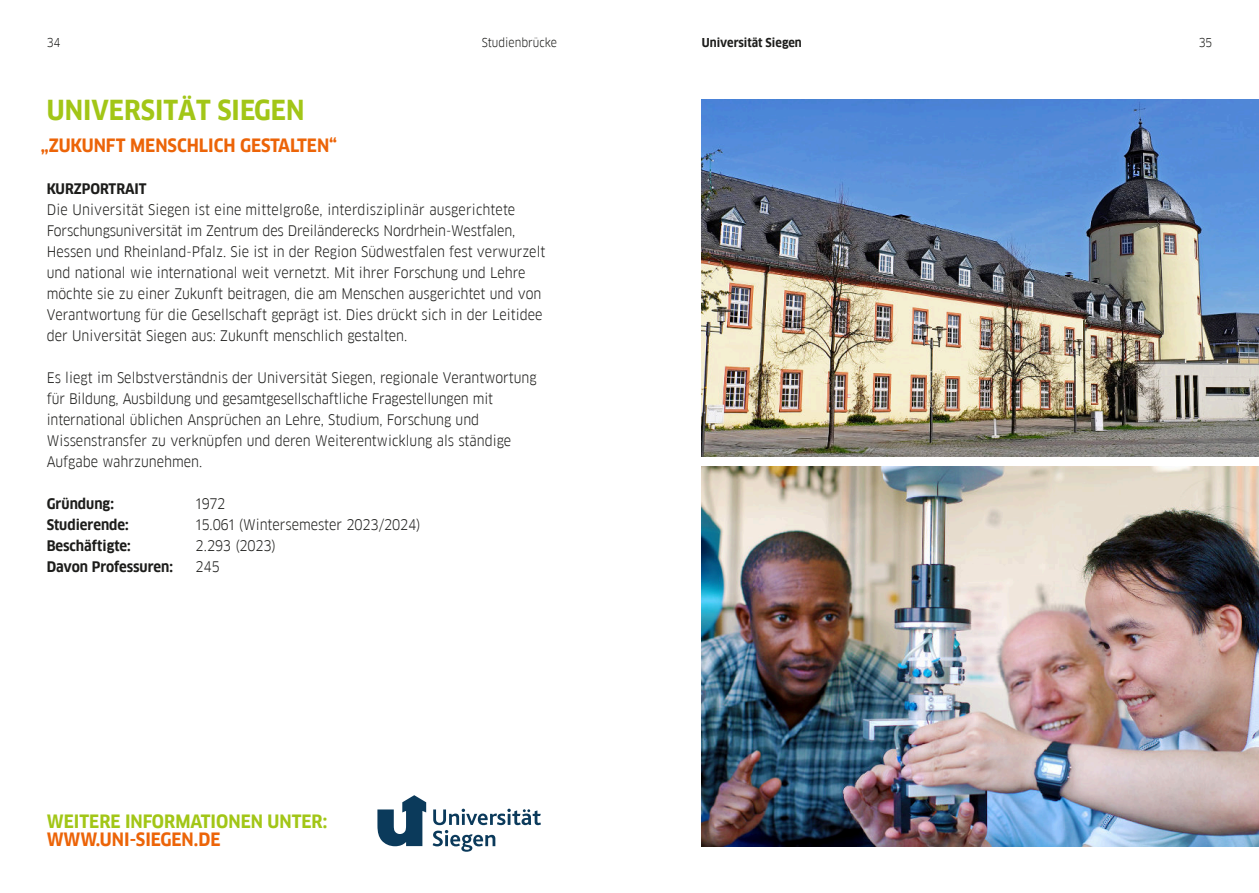
<style>
.page{position:relative;width:1259px;height:893px;background:#fff}
.page>*{position:absolute;margin:0;border:0;box-sizing:border-box;transform-origin:0 0}
.t1{font:700 27px "Goethe FF Clan";color:#a2c617}
.t2{font:700 18px "Goethe FF Clan";color:#ec6408}
.t3{font:700 18px "Goethe FF Clan";color:#a2c617}
.t4{font:14.25px "Goethe FF Clan";color:#1d1d1b}
.t5{font:700 14.25px "Goethe FF Clan";color:#1d1d1b}
.t6{font:12px "Goethe FF Clan";color:#1d1d1b}
.t7{font:700 12px "Goethe FF Clan";color:#1d1d1b}
</style>
<div class="page">
<img style="left:702px;top:467px;width:557px;height:379px">
<img style="left:702px;top:99px;width:557px;height:357px">
<svg style="left:377px;top:795px;width:164px;height:57px"></svg>
<p class="t6" style="left:47px;top:37px;width:15px">34</p>
<p class="t6" style="left:482px;top:37px;width:77px">Studienbrücke</p>
<p class="t7" style="left:702px;top:37px;width:102px">Universität Siegen</p>
<p class="t6" style="left:1198px;top:37px;width:15px">35</p>
<p class="t1" style="left:47px;top:99px;width:259px">UNIVERSITÄT SIEGEN</p>
<p class="t2" style="left:41px;top:138px;width:298px">„ZUKUNFT MENSCHLICH GESTALTEN“</p>
<p class="t5" style="left:47px;top:183px;width:101px">KURZPORTRAIT</p>
<p class="t4" style="left:47px;top:204px;width:470px">Die Universität Siegen ist eine mittelgroße, interdisziplinär ausgerichtete</p>
<p class="t4" style="left:47px;top:225px;width:470px">Forschungsuniversität im Zentrum des Dreiländerecks Nordrhein-Westfalen,</p>
<p class="t4" style="left:47px;top:246px;width:500px">Hessen und Rheinland-Pfalz. Sie ist in der Region Südwestfalen fest verwurzelt</p>
<p class="t4" style="left:47px;top:267px;width:480px">und national wie international weit vernetzt. Mit ihrer Forschung und Lehre</p>
<p class="t4" style="left:47px;top:288px;width:496px">möchte sie zu einer Zukunft beitragen, die am Menschen ausgerichtet und von</p>
<p class="t4" style="left:47px;top:309px;width:497px">Verantwortung für die Gesellschaft geprägt ist. Dies drückt sich in der Leitidee</p>
<p class="t4" style="left:47px;top:330px;width:362px">der Universität Siegen aus: Zukunft menschlich gestalten.</p>
<p class="t4" style="left:47px;top:372px;width:491px">Es liegt im Selbstverständnis der Universität Siegen, regionale Verantwortung</p>
<p class="t4" style="left:47px;top:393px;width:448px">für Bildung, Ausbildung und gesamtgesellschaftliche Fragestellungen mit</p>
<p class="t4" style="left:47px;top:414px;width:434px">international üblichen Ansprüchen an Lehre, Studium, Forschung und</p>
<p class="t4" style="left:47px;top:435px;width:466px">Wissenstransfer zu verknüpfen und deren Weiterentwicklung als ständige</p>
<p class="t4" style="left:47px;top:456px;width:157px">Aufgabe wahrzunehmen.</p>
<p class="t5" style="left:47px;top:498px;width:69px">Gründung:</p>
<p class="t4" style="left:196px;top:498px;width:31px">1972</p>
<p class="t5" style="left:47px;top:519px;width:84px">Studierende:</p>
<p class="t4" style="left:196px;top:519px;width:226px">15.061 (Wintersemester 2023/2024)</p>
<p class="t5" style="left:47px;top:540px;width:85px">Beschäftigte:</p>
<p class="t4" style="left:196px;top:540px;width:82px">2.293 (2023)</p>
<p class="t5" style="left:47px;top:561px;width:128px">Davon Professuren:</p>
<p class="t4" style="left:196px;top:561px;width:25px">245</p>
<p class="t3" style="left:47px;top:814px;width:282px">WEITERE INFORMATIONEN UNTER:</p>
<p class="t2" style="left:47px;top:832px;width:175px">WWW.UNI-SIEGEN.DE</p>
</div>
